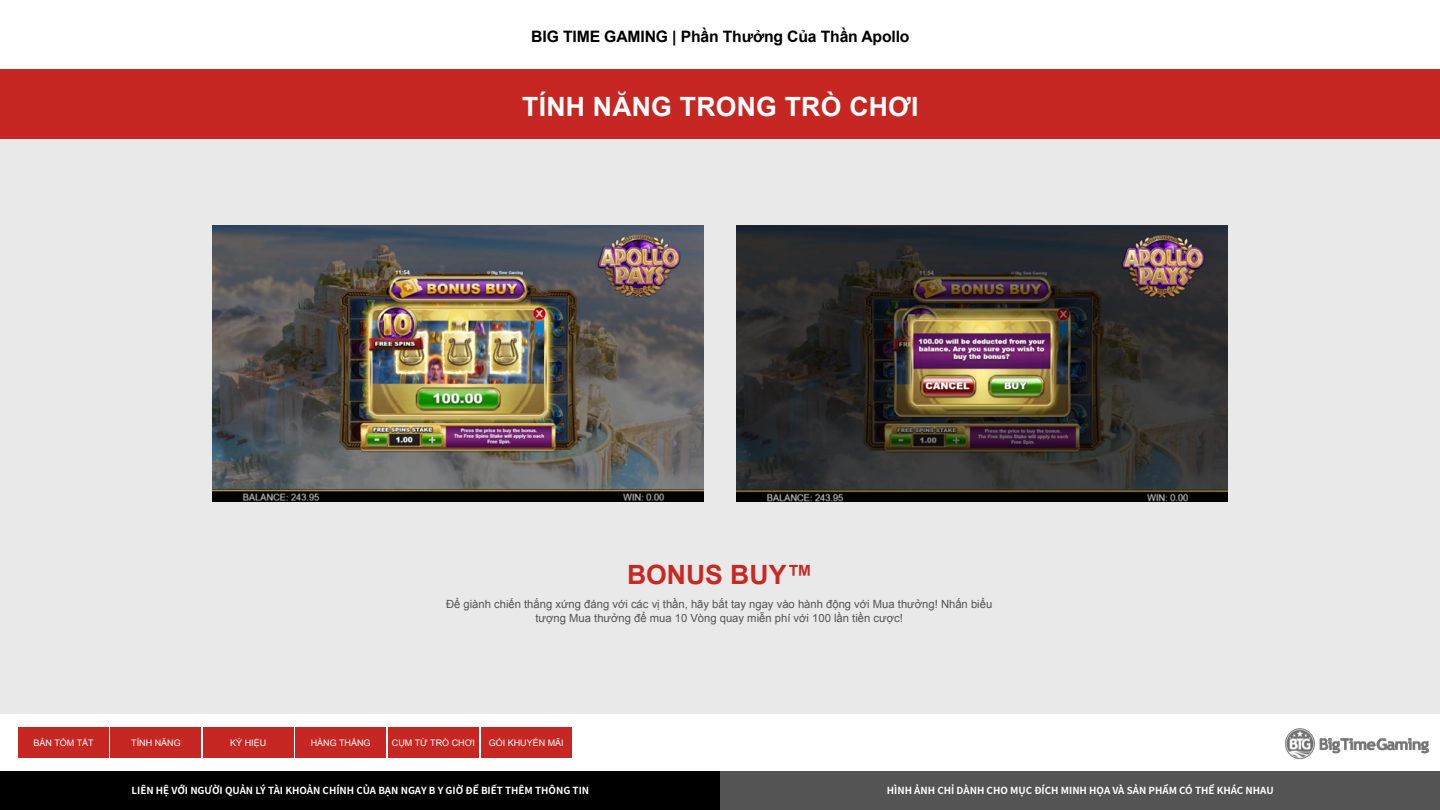
<style>
.page{position:relative;width:1440px;height:810px;background:#fff}
.page>*{position:absolute;margin:0;border:0;box-sizing:border-box;transform-origin:0 0}
.t1{font:700 26.55px "Arial";letter-spacing:.01em;color:#fff}
.t2{font:700 26.55px "Arial";color:#c82822}
.t3{font:700 15.75px "Arial";letter-spacing:-.01em;color:#000}
.t4{font:11.25px/13.5px "Arial";color:#545454;text-align:center}
.t5{font:700 9.75px "Noto Sans CJ Ktc";color:#fff}
.t6{font:9px "Arial";color:#fff}
</style>
<div class="page">
<div style="left:0;top:69px;width:1440px;height:645px;background:#e8e8e8"></div>
<div style="left:0;top:69px;width:1440px;height:69px;background:#c72722"></div>
<img style="left:1285px;top:728px;width:145px;height:32px">
<div style="left:18px;top:728px;width:91px;height:30px;background:#c72722"></div>
<div style="left:111px;top:728px;width:90px;height:30px;background:#c72722"></div>
<div style="left:203px;top:728px;width:90px;height:30px;background:#c72722"></div>
<div style="left:296px;top:728px;width:90px;height:30px;background:#c72722"></div>
<div style="left:388px;top:728px;width:91px;height:30px;background:#c72722"></div>
<div style="left:481px;top:728px;width:90px;height:30px;background:#c72722"></div>
<img style="left:213px;top:225px;width:490px;height:276px">
<img style="left:737px;top:225px;width:490px;height:276px">
<div style="left:0;top:771px;width:720px;height:39px;background:#000"></div>
<div style="left:720px;top:771px;width:720px;height:39px;background:#545454"></div>
<h2 class="t3" style="left:531px;top:27px;width:380px">BIG TIME GAMING | Phần Thưởng Của Thần Apollo</h2>
<h1 class="t1" style="left:522px;top:89px;width:398px">TÍNH NĂNG TRONG TRÒ CHƠI</h1>
<h1 class="t2" style="left:627px;top:557px;width:187px">BONUS BUY™</h1>
<p class="t4" style="left:446px;top:597px;width:548px">Để giành chiến thắng xứng đáng với các vị thần, hãy bắt tay ngay vào hành động với Mua thưởng! Nhấn biểu tượng Mua thưởng để mua 10 Vòng quay miễn phí với 100 lần tiền cược!</p>
<p class="t6" style="left:34px;top:737px;width:62px">BẢN TÓM TẮT</p>
<p class="t6" style="left:131px;top:737px;width:51px">TÍNH NĂNG</p>
<p class="t6" style="left:230px;top:737px;width:38px">KÝ HIỆU</p>
<p class="t6" style="left:311px;top:737px;width:61px">HÀNG THẮNG</p>
<p class="t6" style="left:392px;top:737px;width:85px">CỤM TỪ TRÒ CHƠI</p>
<p class="t6" style="left:489px;top:737px;width:77px">GÓI KHUYẾN MÃI</p>
<p class="t5" style="left:132px;top:785px;width:459px">LIÊN HỆ VỚI NGƯỜI QUẢN LÝ TÀI KHOẢN CHÍNH CỦA BẠN NGAY B Y GIỜ ĐỂ BIẾT THÊM THÔNG TIN</p>
<p class="t5" style="left:887px;top:785px;width:388px">HÌNH ẢNH CHỈ DÀNH CHO MỤC ĐÍCH MINH HỌA VÀ SẢN PHẨM CÓ THỂ KHÁC NHAU</p>
</div>
